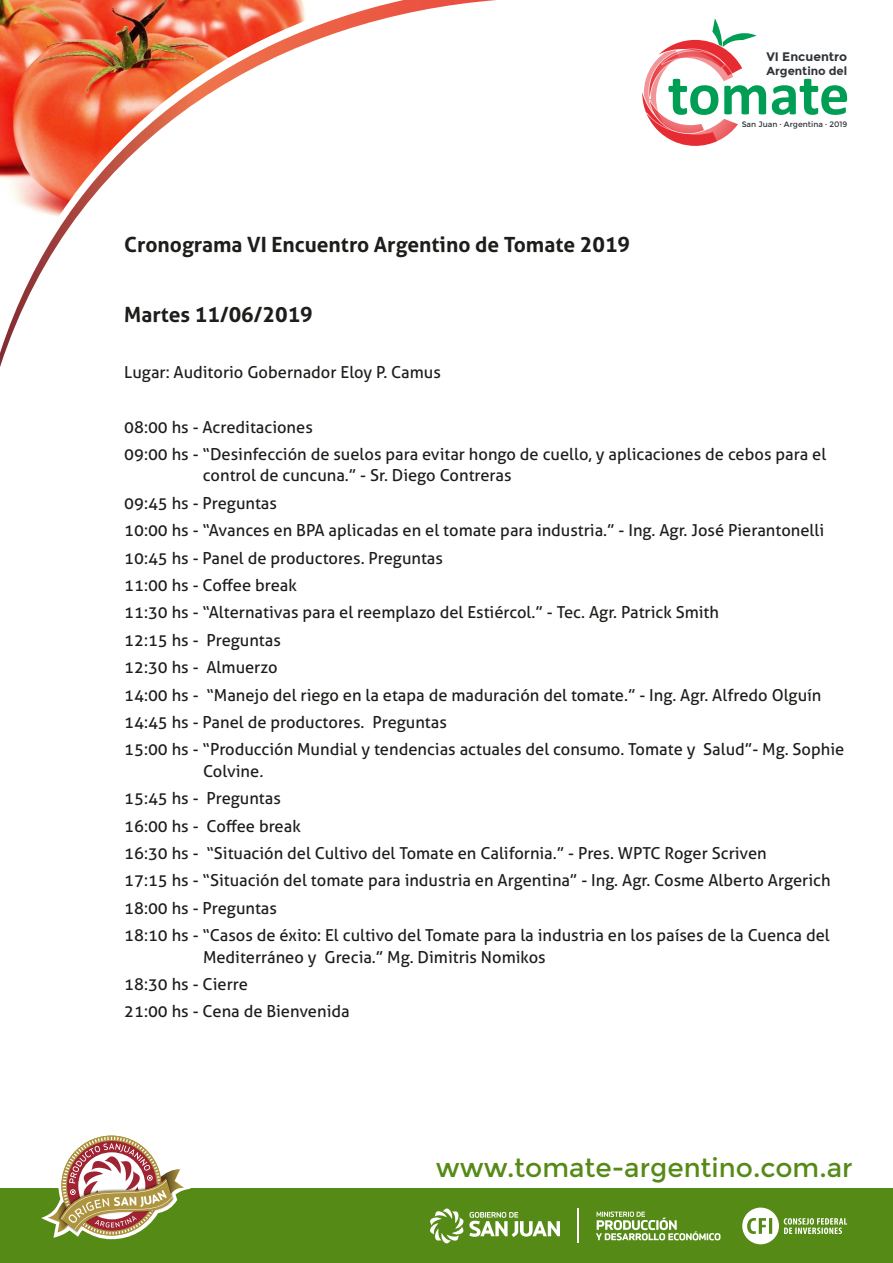
<style>
.page{position:relative;width:893px;height:1263px;background:#fff}
.page>*{position:absolute;margin:0;border:0;box-sizing:border-box;transform-origin:0 0}
.t1{font:26.4px "Montserrat";color:#568a16}
.t2{font:700 21px "Aller";color:#1d1d1b}
.t3{font:16.5px/21.5px "Aller";color:#1d1d1b}
.t4{font:700 12.3px "Montserrat";color:#303438}
.t5{font:700 11.7px "Montserrat";color:#303438}
.t6{font:7.8px "Montserrat";color:#303438}
.s1{font-style:italic}
</style>
<div class="page">
<svg style="left:0;top:0;width:497px;height:367px"></svg>
<div style="left:0;top:1189px;width:893px;height:74px;background:#568a16"></div>
<svg style="left:41px;top:1135px;width:150px;height:104px"></svg>
<svg style="left:642px;top:18px;width:205px;height:128px"></svg>
<svg style="left:430px;top:1208px;width:130px;height:35px"></svg>
<hr style="left:578px;top:1208px;width:1px;height:35px;background:#fff">
<svg style="left:596px;top:1211px;width:124px;height:29px"></svg>
<svg style="left:742px;top:1207px;width:105px;height:37px"></svg>
<p class="t4" style="left:766px;top:49px;width:82px">VI Encuentro</p>
<p class="t5" style="left:766px;top:64px;width:82px">Argentino del</p>
<p class="t2" style="left:124px;top:236px;width:507px">Cronograma VI Encuentro Argentino de Tomate 2019</p>
<p class="t2" style="left:124px;top:306px;width:190px">Martes 11/06/2019</p>
<p class="t3" style="left:124px;top:363px;width:318px">Lugar: Auditorio Gobernador Eloy P. Camus</p>
<p class="t3" style="left:124px;top:418px;width:190px">08:00 hs - Acreditaciones</p>
<p class="t6" style="left:742px;top:119px;width:107px">San Juan . Argentina 2019</p>
<p class="t6" style="left:825px;top:118px;width:4px">.</p>
<p class="t3" style="left:203px;top:445px;width:625px;text-indent:-79px">09:00 hs - “Desinfección de suelos para evitar hongo de cuello, y aplicaciones de cebos para el control de cuncuna.” - Sr. Diego Contreras</p>
<p class="t3" style="left:124px;top:494px;width:154px">09:45 hs - Preguntas</p>
<p class="t3" style="left:124px;top:521px;width:701px">10:00 hs - “Avances en BPA aplicadas en el tomate para industria.” - Ing. Agr. José Pierantonelli</p>
<p class="t3" style="left:124px;top:549px;width:320px">10:45 hs - Panel de productores. Preguntas</p>
<p class="t3" style="left:124px;top:576px;width:174px">11:00 hs - Coffee break</p>
<p class="t3" style="left:124px;top:603px;width:596px">11:30 hs - “Alternativas para el reemplazo del Estiércol.” - Tec. Agr. Patrick Smith</p>
<p class="t3" style="left:124px;top:628px;width:158px;line-height:27.3px">12:15 hs - Preguntas<br>12:30 hs - Almuerzo</p>
<p class="t3" style="left:124px;top:686px;width:699px">14:00 hs - “Manejo del riego en la etapa de maduración del tomate.” - Ing. Agr. Alfredo Olguín</p>
<p class="t3" style="left:124px;top:713px;width:324px">14:45 hs - Panel de productores. Preguntas</p>
<p class="t3" style="left:203px;top:740px;width:643px;text-indent:-79px">15:00 hs - “Producción Mundial y tendencias actuales del consumo. Tomate y Salud”- Mg. Sophie<br>Colvine<span class="s1">.</span></p>
<p class="t3" style="left:124px;top:789px;width:158px">15:45 hs - Preguntas</p>
<p class="t3" style="left:124px;top:817px;width:178px">16:00 hs - Coffee break</p>
<p class="t3" style="left:124px;top:844px;width:644px">16:30 hs - “Situación del Cultivo del Tomate en California.” - Pres. WPTC Roger Scriven</p>
<p class="t3" style="left:124px;top:871px;width:708px">17:15 hs - “Situación del tomate para industria en Argentina” - Ing. Agr. Cosme Alberto Argerich</p>
<p class="t3" style="left:124px;top:899px;width:154px">18:00 hs - Preguntas</p>
<p class="t3" style="left:203px;top:926px;width:628px;text-indent:-79px">18:10 hs - “Casos de éxito: El cultivo del Tomate para la industria en los países de la Cuenca del<br>Mediterráneo y Grecia.” Mg. Dimitris Nomikos</p>
<p class="t3" style="left:124px;top:972px;width:227px;line-height:27.3px">18:30 hs - Cierre<br>21:00 hs - Cena de Bienvenida</p>
<h1 class="t1" style="left:436px;top:1151px;width:418px">www.tomate-argentino.com.ar</h1>
</div>
